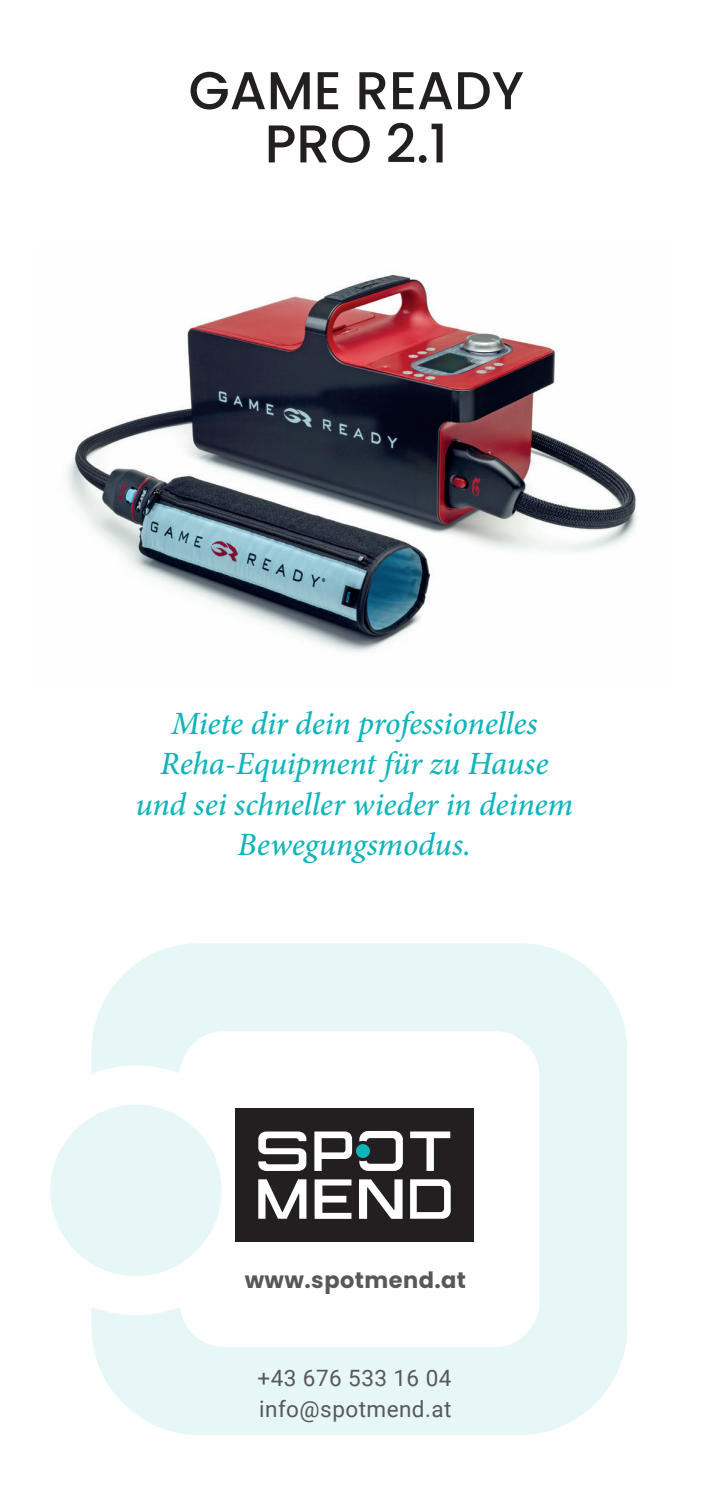
<style>
.page{position:relative;width:709px;height:1489px;background:#fff}
.page>*{position:absolute;margin:0;border:0;box-sizing:border-box;transform-origin:0 0}
.t1{font:500 53.25px/53.2px "Poppins";color:#231f20;text-align:center}
.t2{font:italic 500 32.5px/40px "Minion Pro";letter-spacing:-.005em;color:#0fb5ba;text-align:center}
.t3{font:22.5px "Roboto";letter-spacing:.02em;color:#57585a}
.t4{font:700 22.5px "Poppins";letter-spacing:.02em;color:#57585a}
</style>
<div class="page">
<img style="left:66px;top:274px;width:571px;height:379px">
<svg style="left:91px;top:943px;width:536px;height:491px;fill:#e7f7f8"></svg>
<div style="left:50px;top:1104px;width:172px;height:171px;background:#e7f7f8;border-radius:50%"></div>
<div style="left:235px;top:1107px;width:238px;height:134px;background:#231f20"></div>
<svg style="left:258px;top:1131px;width:48px;height:39px"></svg>
<svg style="left:314px;top:1131px;width:38px;height:39px"></svg>
<svg style="left:410px;top:1131px;width:40px;height:39px"></svg>
<svg style="left:258px;top:1179px;width:48px;height:39px"></svg>
<svg style="left:314px;top:1179px;width:37px;height:39px"></svg>
<svg style="left:359px;top:1179px;width:43px;height:39px"></svg>
<svg style="left:410px;top:1179px;width:40px;height:39px"></svg>
<svg style="left:359px;top:1131px;width:44px;height:39px"></svg>
<div style="left:356px;top:1143px;width:14px;height:14px;background:#0fb5ba;border-radius:50%"></div>
<h1 class="t1" style="left:188px;top:64px;width:337px">GAME READY<br>PRO 2.1</h1>
<p class="t2" style="left:135px;top:704px;width:439px">Miete dir dein professionelles<br>Reha-Equipment für zu Hause und sei schneller wieder in deinem<br>Bewegungsmodus.</p>
<p class="t4" style="left:245px;top:1267px;width:223px">www.spotmend.at</p>
<p class="t3" style="left:257px;top:1361px;width:195px">+43 676 533 16 04</p>
<p class="t3" style="left:259px;top:1392px;width:194px">info@spotmend.at</p>
</div>
